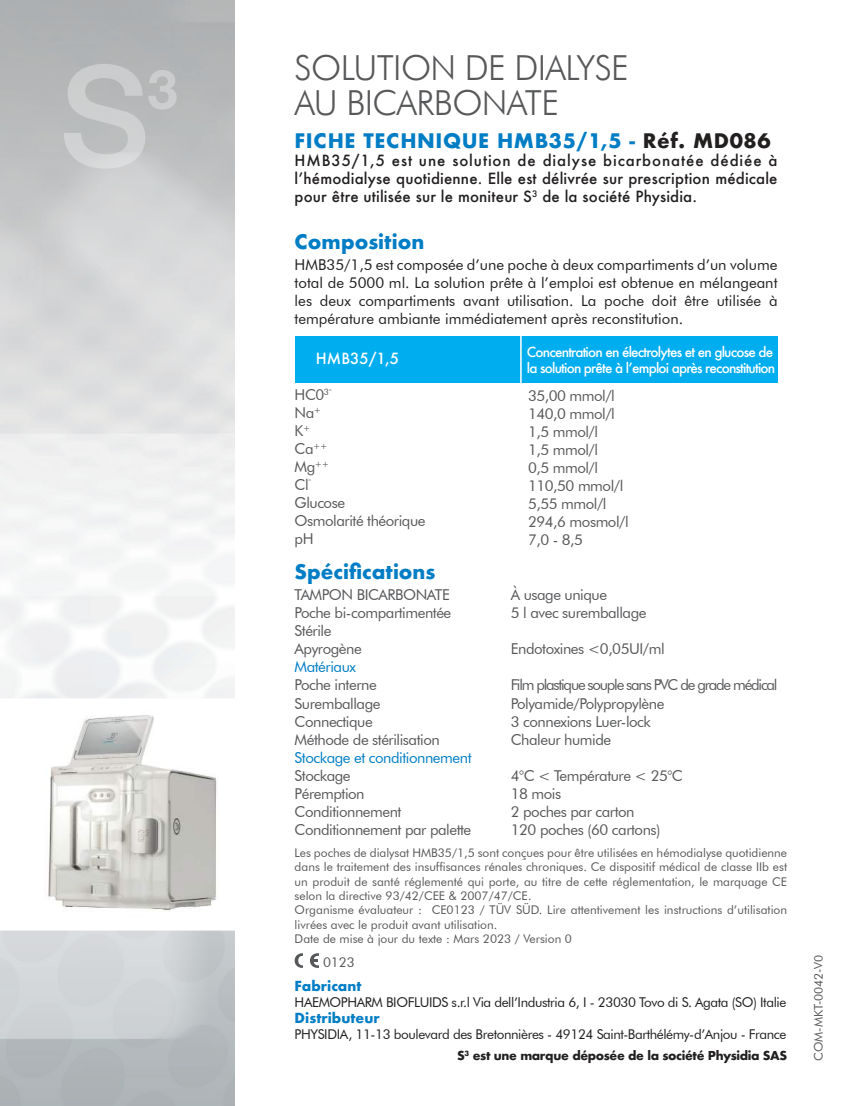
<style>
.page{position:relative;width:851px;height:1106px;background:#fff}
.page>*{position:absolute;margin:0;border:0;box-sizing:border-box;transform-origin:0 0}
.t1{font:300 34.5px/34.5px "Futura BT";letter-spacing:-.02em;color:#57585a}
.t2{font:700 19.5px "Futura";letter-spacing:.02em;color:#007dc5}
.t3{font:700 19.5px "Futura";color:#007dc5}
.t4{font:15px/18px "Futura BT";letter-spacing:-.03em;color:#57585a}
.t5{font:15px/18px "Futura BT";color:#221f1f;text-align:justify}
.t6{font:500 15px/18px "Futura";letter-spacing:.01em;color:#221f1f;text-align:justify}
.t7{font:15px "Futura BT";letter-spacing:-.08em;color:#57585a}
.t8{font:15px "Futura BT";letter-spacing:-.03em;color:#007dc5}
.t9{font:500 15px "Futura";color:#fff}
.t10{font:13.5px "Futura BT";letter-spacing:-.03em;color:#221f1f}
.t11{font:500 13.5px/16.2px "Futura";letter-spacing:-.06em;color:#fff}
.t12{font:700 13.5px "Futura";color:#007dc5}
.t13{font:13.5px "Futura BT";color:#57585a}
.t14{font:12px/14.4px "Futura BT";color:#57585a}
.t15{font:700 12px "Futura";letter-spacing:-.03em;color:#221f1f}
.t16{font:8.7px "Futura BT";color:#57585a}
.s1{color:#221f1f}
</style>
<div class="page">
<img style="left:44px;top:714px;width:174px;height:198px">
<svg style="left:64px;top:64px;width:113px;height:105px;background:#c1c3c4"></svg>
<svg style="left:294px;top:953px;width:25px;height:14px"></svg>
<div style="left:294px;top:336px;width:483px;height:47px;background:#00adef"></div>
<hr style="left:520px;top:332px;width:1px;height:55px;background:#fff">
<h1 class="t1" style="left:294px;top:51px;width:336px">SOLUTION DE DIALYSE<br>AU BICARBONATE</h1>
<h2 class="t2" style="left:294px;top:132px;width:477px">FICHE TECHNIQUE HMB35/1,5 - <span class="s1">Réf. MD086</span></h2>
<p class="t6" style="left:294px;top:153px;width:484px">HMB35/1,5 est une solution de dialyse bicarbonatée dédiée à l’hémodialyse quotidienne. Elle est délivrée sur prescription médicale pour être utilisée sur le moniteur S<sup>3</sup> de la société Physidia.</p>
<h2 class="t3" style="left:294px;top:233px;width:131px">Composition</h2>
<p class="t5" style="left:294px;top:257px;width:484px">HMB35/1,5 est composée d’une poche à deux compartiments d’un volume total de 5000 ml. La solution prête à l’emploi est obtenue en mélangeant les deux compartiments avant utilisation. La poche doit être utilisée à température ambiante immédiatement après reconstitution.</p>
<p class="t9" style="left:316px;top:352px;width:85px">HMB35/1,5</p>
<p class="t11" style="left:527px;top:345px;width:250px">Concentration en électrolytes et en glucose de la solution prête à l’emploi après reconstitution</p>
<p class="t4" style="left:294px;top:386px;width:39px">HC0<sup>3-<br></sup>Na<sup>+<br></sup>K<sup>+<br></sup>Ca<sup>++<br></sup>Mg<sup>++<br></sup>Cl</p>
<p class="t4" style="left:528px;top:387px;width:102px">35,00 mmol/l<br>140,0 mmol/l<br>1,5 mmol/l<br>1,5 mmol/l<br>0,5 mmol/l<br>110,50 mmol/l<br>5,55 mmol/l<br>294,6 mosmol/l<br>7,0 - 8,5</p>
<p class="t16" style="left:308px;top:475px;width:5px">-</p>
<p class="t4" style="left:294px;top:494px;width:132px">Glucose<br>Osmolarité théorique pH</p>
<h2 class="t3" style="left:294px;top:558px;width:142px">Spécifications</h2>
<p class="t4" style="left:294px;top:587px;width:157px">TAMPON BICARBONATE</p>
<p class="t4" style="left:510px;top:587px;width:98px">À usage unique</p>
<p class="t4" style="left:294px;top:605px;width:158px">Poche bi-compartimentée</p>
<p class="t4" style="left:510px;top:605px;width:137px">5 l avec suremballage</p>
<p class="t4" style="left:294px;top:623px;width:69px">Stérile<br>Apyrogène</p>
<p class="t4" style="left:510px;top:641px;width:155px">Endotoxines &lt;0,05UI/ml</p>
<p class="t8" style="left:294px;top:661px;width:63px">Matériaux</p>
<p class="t4" style="left:294px;top:677px;width:84px">Poche interne</p>
<p class="t7" style="left:510px;top:679px;width:268px">Film plastique souple sans PVC de grade médical</p>
<p class="t4" style="left:294px;top:695px;width:87px">Suremballage</p>
<p class="t4" style="left:510px;top:695px;width:155px">Polyamide/Polypropylène</p>
<p class="t4" style="left:294px;top:713px;width:80px">Connectique</p>
<p class="t4" style="left:510px;top:713px;width:142px">3 connexions Luer-lock</p>
<p class="t4" style="left:294px;top:731px;width:147px">Méthode de stérilisation</p>
<p class="t4" style="left:510px;top:731px;width:102px">Chaleur humide</p>
<p class="t8" style="left:294px;top:751px;width:178px">Stockage et conditionnement</p>
<p class="t4" style="left:294px;top:767px;width:57px">Stockage</p>
<p class="t4" style="left:510px;top:767px;width:173px">4°C &lt; Température &lt; 25°C</p>
<p class="t4" style="left:294px;top:785px;width:71px">Péremption</p>
<p class="t4" style="left:510px;top:785px;width:52px">18 mois</p>
<p class="t4" style="left:294px;top:803px;width:108px">Conditionnement</p>
<p class="t4" style="left:510px;top:803px;width:125px">2 poches par carton</p>
<p class="t4" style="left:294px;top:821px;width:178px">Conditionnement par palette</p>
<p class="t4" style="left:510px;top:821px;width:151px">120 poches (60 cartons)</p>
<p class="t14" style="left:294px;top:846px;width:494px">Les poches de dialysat HMB35/1,5 sont conçues pour être utilisées en hémodialyse quotidienne dans le traitement des insuffisances rénales chroniques. Ce dispositif médical de classe IIb est un produit de santé réglementé qui porte, au titre de cette réglementation, le marquage CE selon la directive 93/42/CEE &amp; 2007/47/CE.<br>Organisme évaluateur : CE0123 / TÜV SÜD. Lire attentivement les instructions d’utilisation livrées avec le produit avant utilisation.<br>Date de mise à jour du texte : Mars 2023 / Version 0</p>
<p class="t12" style="left:294px;top:979px;width:68px">Fabricant</p>
<p class="t10" style="left:294px;top:996px;width:493px">HAEMOPHARM BIOFLUIDS s.r.l Via dell’Industria 6, I - 23030 Tovo di S. Agata (SO) Italie</p>
<p class="t12" style="left:294px;top:1011px;width:86px">Distributeur</p>
<p class="t10" style="left:294px;top:1028px;width:493px">PHYSIDIA, 11-13 boulevard des Bretonnières - 49124 Saint-Barthélémy-d’Anjou - France</p>
<p class="t15" style="left:457px;top:1049px;width:331px">S<sup>3</sup> est une marque déposée de la société Physidia SAS</p>
<p class="t13" style="left:323px;top:957px;width:33px">0123</p>
<p class="t14" style="left:812px;top:1060px;width:107px;rotate:-90deg">COM-MKT-0042-V0</p>
</div>
